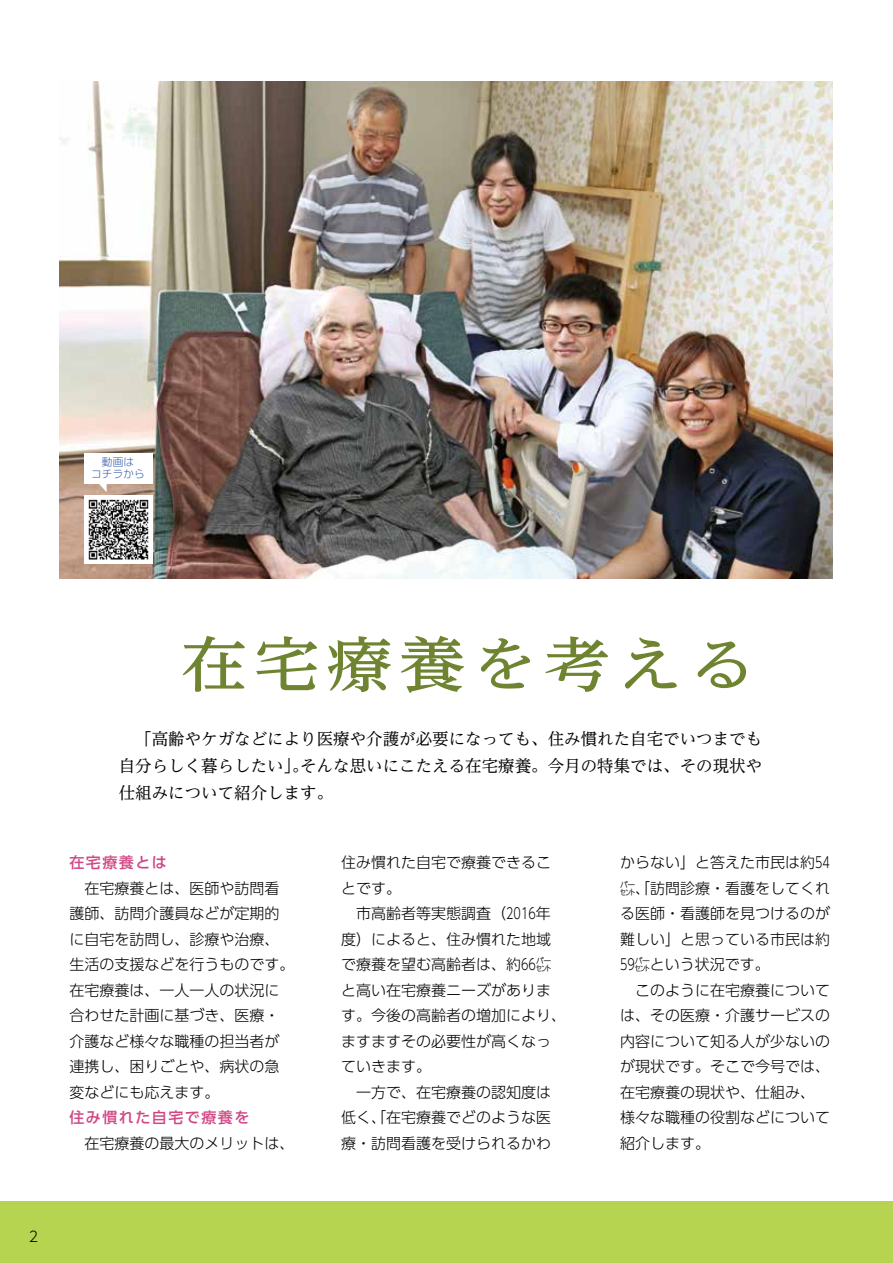
<style>
.page{position:relative;width:893px;height:1263px;background:#fff}
.page>*{position:absolute;margin:0;border:0;box-sizing:border-box;transform-origin:0 0}
.t1{font:500 60px "UD Reimin Pro";letter-spacing:.1em;color:#6f8430;scale:1.1 1}
.t2{font:16.5px/27px "UD Reimin Pro";color:#000;text-align:justify}
.t3{font:300 15px/25.5px "UD Shin Go Pro";color:#000}
.t4{font:500 15px "UD Shin Go Pro";letter-spacing:.1em;color:#d04785}
.t5{font:300 14.4px "UD Shin Go Pro";color:#000}
.t6{font:300 10.65px/12.3px "UD Shin Go Pro";letter-spacing:.015em;color:#3d62ad;text-align:center}
</style>
<div class="page">
<img style="left:60px;top:81px;width:773px;height:498px">
<div style="left:0;top:1201px;width:893px;height:62px;background:#b7d450"></div>
<div style="left:85px;top:453px;width:68px;height:31px;background:#fff"></div>
<svg style="left:98px;top:484px;width:9px;height:8px"></svg>
<img style="left:85px;top:496px;width:68px;height:68px">
<p class="t6" style="left:91px;top:455px;width:55px">動画は<br>コチラから</p>
<p class="t5" style="left:29px;top:1224px;width:11px">2</p>
<h1 class="t1" style="left:181px;top:615px;width:523px">在宅療養を考える</h1>
<p class="t2" style="left:119px;top:725px;width:645px;text-indent:16px">「高齢やケガなどにより医療や介護が必要になっても、住み慣れた自宅でいつまでも自分らしく暮らしたい」。そんな思いにこたえる在宅療養。今月の特集では、その現状や仕組みについて紹介します。</p>
<p class="t4" style="left:69px;top:850px;width:99px">在宅療養とは</p>
<p class="t3" style="left:69px;top:875px;width:227px">　在宅療養とは、医師や訪問看護師、訪問介護員などが定期的に自宅を訪問し、診療や治療、生活の支援などを行うものです。在宅療養は、一人一人の状況に合わせた計画に基づき、医療・介護など様々な職種の担当者が連携し、困りごとや、病状の急変などにも応えます。</p>
<p class="t4" style="left:69px;top:1105px;width:182px">住み慣れた自宅で療養を</p>
<p class="t3" style="left:69px;top:1130px;width:227px">　在宅療養の最大のメリットは、</p>
<p class="t3" style="left:341px;top:849px;width:227px">住み慣れた自宅で療養できることです。<br>　市高齢者等実態調査（2016年度）によると、住み慣れた地域で療養を望む高齢者は、約66㌫と高い在宅療養ニーズがあります。今後の高齢者の増加により、ますますその必要性が高くなっていきます。<br>　一方で、在宅療養の認知度は低く、「在宅療養でどのような医療・訪問看護を受けられるかわ</p>
<p class="t3" style="left:620px;top:849px;width:212px">からない」と答えた市民は約54㌫、「訪問診療・看護をしてくれる医師・看護師を見つけるのが難しい」と思っている市民は約<br>59㌫という状況です。<br>　このように在宅療養については、その医療・介護サービスの内容について知る人が少ないのが現状です。そこで今号では、在宅療養の現状や、仕組み、様々な職種の役割などについて紹介します。</p>
</div>
